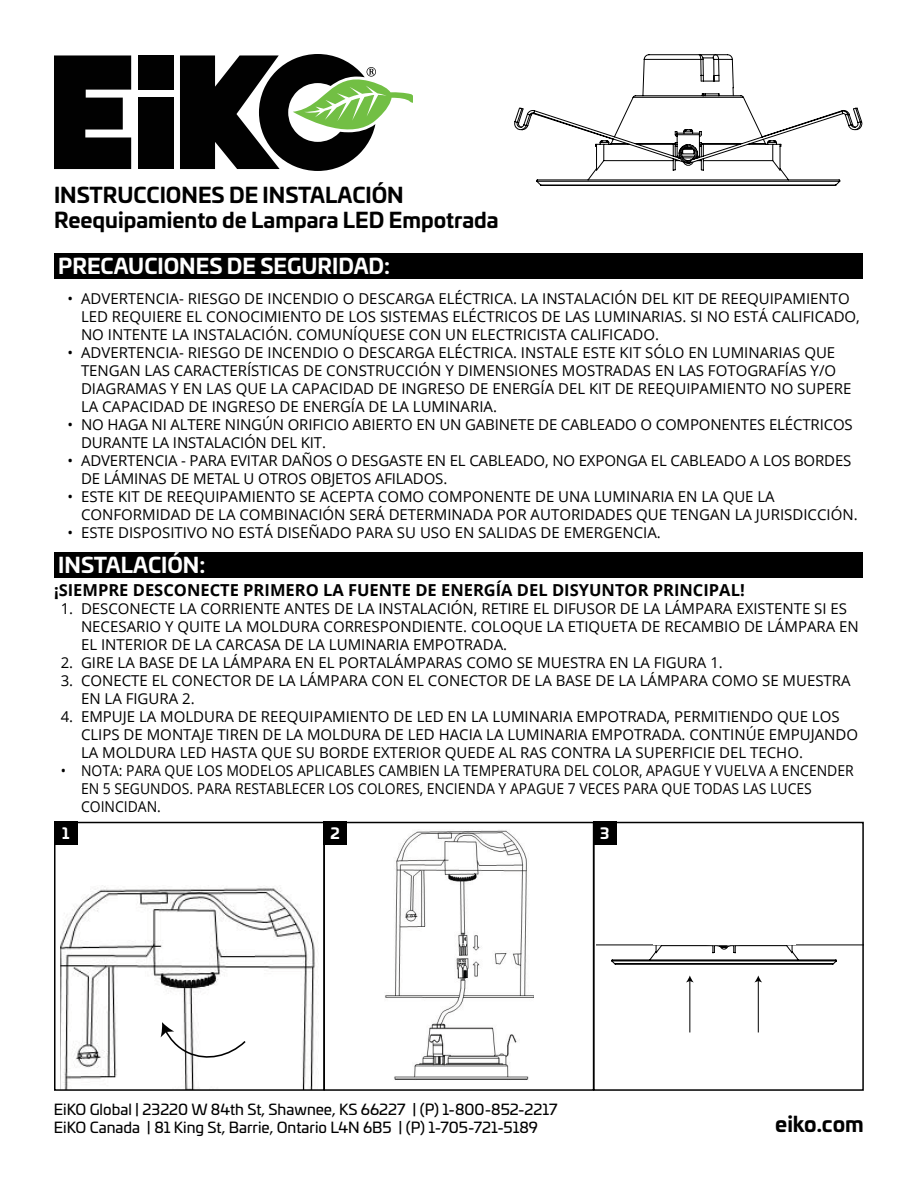
<style>
.page{position:relative;width:918px;height:1188px;background:#fff}
.page>*{position:absolute;margin:0;border:0;box-sizing:border-box;transform-origin:0 0}
.t1{font:700 21px/25.2px "Univia Pro";color:#000}
.t2{font:700 21px "Univia Pro";color:#fff}
.t3{font:700 16.5px "Open Sans";color:#000}
.t4{font:15px/18px "Open Sans";color:#000}
.t5{font:15px/18px "Open Sans";color:#000;scale:.93 1}
.t6{font:15px/18px "Univia Pro";color:#000}
.t7{font:700 15px "Univia Pro";color:#fff}
</style>
<div class="page">
<svg style="left:54px;top:55px;width:77px;height:114px"></svg>
<div style="left:138px;top:55px;width:35px;height:35px;background:#010101"></div>
<div style="left:138px;top:98px;width:35px;height:71px;background:#010101"></div>
<svg style="left:180px;top:54px;width:232px;height:117px"></svg>
<div style="left:54px;top:253px;width:808px;height:26px;background:#000"></div>
<svg style="left:536px;top:171px;width:305px;height:15px"></svg>
<svg style="left:514px;top:54px;width:348px;height:117px"></svg>
<div style="left:54px;top:552px;width:808px;height:25px;background:#000"></div>
<img style="left:60px;top:885px;width:255px;height:203px">
<svg style="left:161px;top:1022px;width:86px;height:41px"></svg>
<div style="left:54px;top:822px;width:23px;height:23px;background:#000"></div>
<div style="left:54px;top:822px;width:271px;height:269px;border:2px solid #000"></div>
<div style="left:324px;top:822px;width:23px;height:23px;background:#000"></div>
<div style="left:324px;top:822px;width:270px;height:269px;border:2px solid #000"></div>
<div style="left:593px;top:822px;width:23px;height:23px;background:#000"></div>
<div style="left:593px;top:822px;width:271px;height:269px;border:2px solid #000"></div>
<img style="left:385px;top:830px;width:148px;height:250px">
<svg style="left:596px;top:930px;width:268px;height:35px"></svg>
<hr style="left:596px;top:945px;width:268px;height:1px;background:#000">
<hr style="left:689px;top:980px;width:1px;height:52px;background:#000">
<svg style="left:686px;top:975px;width:8px;height:7px"></svg>
<hr style="left:758px;top:980px;width:1px;height:52px;background:#000">
<svg style="left:755px;top:975px;width:7px;height:7px"></svg>
<div style="left:653px;top:938px;width:142px;height:7px;background:#fff"></div>
<h1 class="t1" style="left:54px;top:181px;width:446px">INSTRUCCIONES DE INSTALACIÓN<br>Reequipamiento de Lampara LED Empotrada</h1>
<h1 class="t2" style="left:58px;top:249px;width:333px">PRECAUCIONES DE SEGURIDAD:</h1>
<p class="t4" style="left:81px;top:289px;width:780px;text-indent:-14px">• ADVERTENCIA- RIESGO DE INCENDIO O DESCARGA ELÉCTRICA. LA INSTALACIÓN DEL KIT DE REEQUIPAMIENTO<br>LED REQUIERE EL CONOCIMIENTO DE LOS SISTEMAS ELÉCTRICOS DE LAS LUMINARIAS. SI NO ESTÁ CALIFICADO,<br>NO INTENTE LA INSTALACIÓN. COMUNÍQUESE CON UN ELECTRICISTA CALIFICADO.</p>
<p class="t4" style="left:81px;top:343px;width:772px;text-indent:-14px">• ADVERTENCIA- RIESGO DE INCENDIO O DESCARGA ELÉCTRICA. INSTALE ESTE KIT SÓLO EN LUMINARIAS QUE TENGAN LAS CARACTERÍSTICAS DE CONSTRUCCIÓN Y DIMENSIONES MOSTRADAS EN LAS FOTOGRAFÍAS Y/O DIAGRAMAS Y EN LAS QUE LA CAPACIDAD DE INGRESO DE ENERGÍA DEL KIT DE REEQUIPAMIENTO NO SUPERE LA CAPACIDAD DE INGRESO DE ENERGÍA DE LA LUMINARIA.</p>
<p class="t4" style="left:81px;top:415px;width:773px;text-indent:-14px">• NO HAGA NI ALTERE NINGÚN ORIFICIO ABIERTO EN UN GABINETE DE CABLEADO O COMPONENTES ELÉCTRICOS<br>DURANTE LA INSTALACIÓN DEL KIT.</p>
<p class="t4" style="left:81px;top:451px;width:772px;text-indent:-14px">• ADVERTENCIA - PARA EVITAR DAÑOS O DESGASTE EN EL CABLEADO, NO EXPONGA EL CABLEADO A LOS BORDES<br>DE LÁMINAS DE METAL U OTROS OBJETOS AFILADOS.</p>
<p class="t4" style="left:81px;top:487px;width:778px;text-indent:-14px">• ESTE KIT DE REEQUIPAMIENTO SE ACEPTA COMO COMPONENTE DE UNA LUMINARIA EN LA QUE LA<br>CONFORMIDAD DE LA COMBINACIÓN SERÁ DETERMINADA POR AUTORIDADES QUE TENGAN LA JURISDICCIÓN.</p>
<p class="t4" style="left:68px;top:523px;width:595px">• ESTE DISPOSITIVO NO ESTÁ DISEÑADO PARA SU USO EN SALIDAS DE EMERGENCIA.</p>
<h1 class="t2" style="left:58px;top:548px;width:149px">INSTALACIÓN:</h1>
<p class="t3" style="left:54px;top:578px;width:692px">¡SIEMPRE DESCONECTE PRIMERO LA FUENTE DE ENERGÍA DEL DISYUNTOR PRINCIPAL!</p>
<p class="t4" style="left:81px;top:599px;width:779px;text-indent:-20px">1. DESCONECTE LA CORRIENTE ANTES DE LA INSTALACIÓN, RETIRE EL DIFUSOR DE LA LÁMPARA EXISTENTE SI ES<br>NECESARIO Y QUITE LA MOLDURA CORRESPONDIENTE. COLOQUE LA ETIQUETA DE RECAMBIO DE LÁMPARA EN<br>EL INTERIOR DE LA CARCASA DE LA LUMINARIA EMPOTRADA.</p>
<p class="t4" style="left:61px;top:653px;width:664px">2. GIRE LA BASE DE LA LÁMPARA EN EL PORTALÁMPARAS COMO SE MUESTRA EN LA FIGURA 1.</p>
<p class="t4" style="left:81px;top:671px;width:771px;text-indent:-20px">3. CONECTE EL CONECTOR DE LA LÁMPARA CON EL CONECTOR DE LA BASE DE LA LÁMPARA COMO SE MUESTRA<br>EN LA FIGURA 2.</p>
<p class="t4" style="left:81px;top:707px;width:779px;text-indent:-20px">4. EMPUJE LA MOLDURA DE REEQUIPAMIENTO DE LED EN LA LUMINARIA EMPOTRADA, PERMITIENDO QUE LOS<br>CLIPS DE MONTAJE TIREN DE LA MOLDURA DE LED HACIA LA LUMINARIA EMPOTRADA. CONTINÚE EMPUJANDO<br>LA MOLDURA LED HASTA QUE SU BORDE EXTERIOR QUEDE AL RAS CONTRA LA SUPERFICIE DEL TECHO.</p>
<p class="t5" style="left:81px;top:761px;width:833px;text-indent:-20px">• NOTA: PARA QUE LOS MODELOS APLICABLES CAMBIEN LA TEMPERATURA DEL COLOR, APAGUE Y VUELVA A ENCENDER<br>EN 5 SEGUNDOS. PARA RESTABLECER LOS COLORES, ENCIENDA Y APAGUE 7 VECES PARA QUE TODAS LAS LUCES<br>COINCIDAN.</p>
<p class="t7" style="left:62px;top:822px;width:9px">1</p>
<p class="t7" style="left:331px;top:822px;width:11px">2</p>
<p class="t7" style="left:600px;top:822px;width:11px">3</p>
<p class="t6" style="left:54px;top:1100px;width:505px">EiKO Global | 23220 W 84th St, Shawnee, KS 66227 | (P) 1-800-852-2217<br>EiKO Canada | 81 King St, Barrie, Ontario L4N 6B5 | (P) 1-705-721-5189</p>
<h1 class="t1" style="left:775px;top:1110px;width:90px">eiko.com</h1>
</div>
